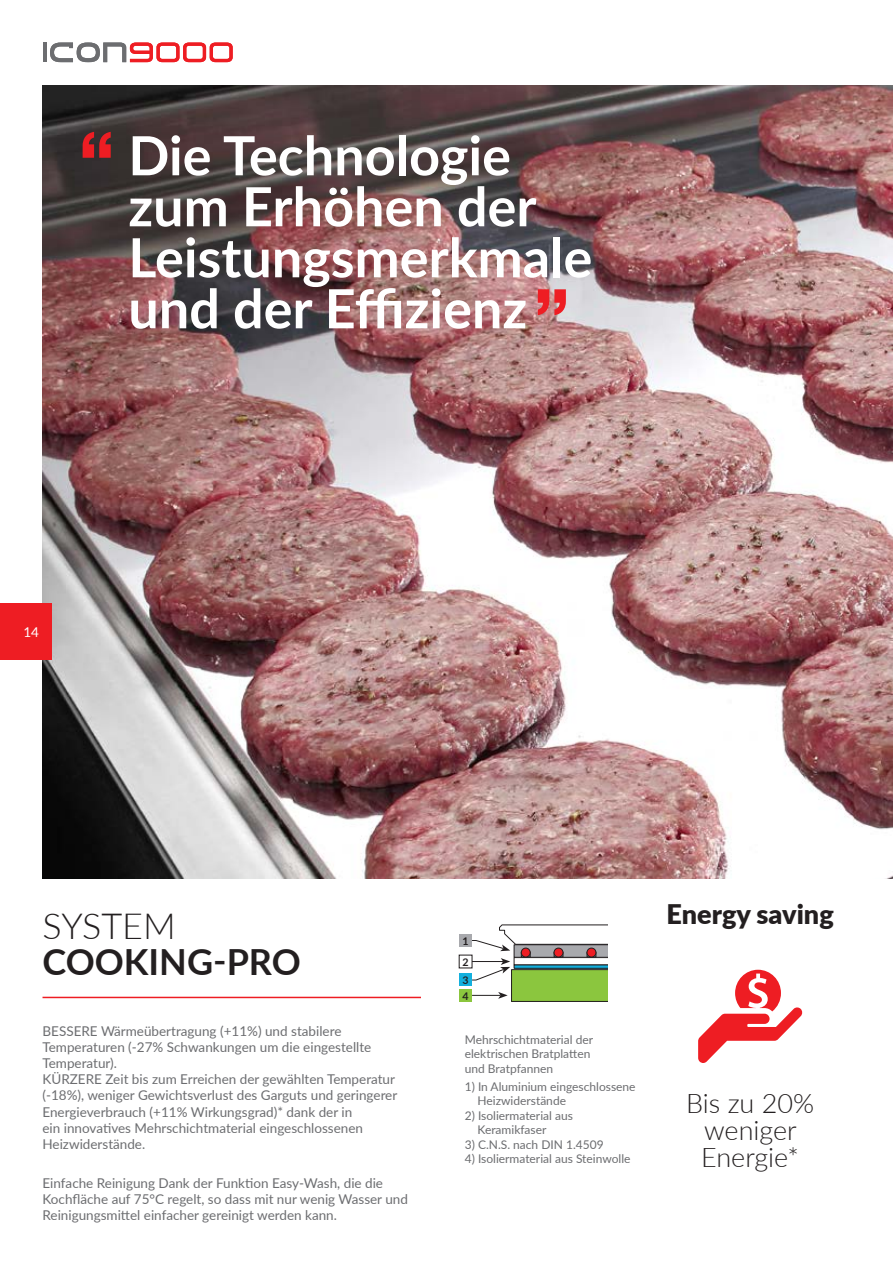
<style>
.page{position:relative;width:893px;height:1263px;background:#fff}
.page>*{position:absolute;margin:0;border:0;box-sizing:border-box;transform-origin:0 0}
.t1{font:800 72px "Helvetica Neue LT Std";color:#ee1d23}
.t2{font:700 54px/51px "Lato";color:#fff}
.t3{font:700 36px "Lato";color:#231f20}
.t4{font:300 36px "Lato";color:#231f20}
.t5{font:300 27px/27px "Lato";color:#231f20;text-align:center}
.t6{font:900 27px "Lato";color:#231f20}
.t7{font:13.5px/16.2px "Lato";color:#6c6d70}
.t8{font:13.5px "Lato";color:#fff}
.t9{font:12px/14.4px "Lato";color:#6c6d70}
.t10{font:700 10.65px/21px "Lato";color:#231f20}
</style>
<div class="page">
<img style="left:43px;top:86px;width:850px;height:792px">
<hr style="left:43px;top:997px;width:378px;height:1px;background:#ee1d23">
<div style="left:459px;top:934px;width:13px;height:13px;background:#a8a9ad"></div>
<div style="left:459px;top:973px;width:13px;height:13px;background:#13b0de"></div>
<div style="left:459px;top:989px;width:13px;height:13px;background:#8bc63e"></div>
<svg style="left:471px;top:924px;width:137px;height:78px"></svg>
<svg style="left:698px;top:970px;width:105px;height:93px"></svg>
<hr style="left:43px;top:43px;width:3px;height:19px;background:#6c6d70">
<svg style="left:50px;top:43px;width:183px;height:19px"></svg>
<div style="left:0;top:603px;width:51px;height:56px;background:#ee1d23"></div>
<p class="t1" style="left:79px;top:115px;width:37px">“</p>
<p class="t2" style="left:128px;top:128px;width:465px">Die Technologie zum Erhöhen der<br>Leistungsmerkmale und der Effizienz</p>
<p class="t1" style="left:570px;top:332px;width:37px;rotate:-180deg">“</p>
<p class="t8" style="left:23px;top:622px;width:17px">14</p>
<p class="t4" style="left:43px;top:901px;width:135px">SYSTEM</p>
<p class="t3" style="left:43px;top:935px;width:260px">COOKING-PRO</p>
<p class="t10" style="left:462px;top:930px;width:8px">1<br>2</p>
<p class="t10" style="left:462px;top:971px;width:8px;line-height:16px">3<br>4</p>
<p class="t7" style="left:43px;top:1022px;width:330px">BESSERE Wärmeübertragung (+11%) und stabilere<br>Temperaturen (-27% Schwankungen um die eingestellte<br>Temperatur).</p>
<p class="t7" style="left:43px;top:1070px;width:356px">KÜRZERE Zeit bis zum Erreichen der gewählten Temperatur (-18%), weniger Gewichtsverlust des Garguts und geringerer Energieverbrauch (+11% Wirkungsgrad)* dank der in<br>ein innovatives Mehrschichtmaterial eingeschlossenen Heizwiderstände.</p>
<p class="t9" style="left:477px;top:1079px;width:160px;text-indent:-13px">1) In Aluminium eingeschlossene<br>Heizwiderstände</p>
<p class="t9" style="left:465px;top:1032px;width:130px">Mehrschichtmaterial der elektrischen Bratplatten und Bratpfannen</p>
<p class="t9" style="left:477px;top:1108px;width:97px;text-indent:-13px">2) Isoliermaterial aus<br>Keramikfaser</p>
<p class="t9" style="left:465px;top:1136px;width:140px">3) C.N.S. nach DIN 1.4509</p>
<p class="t9" style="left:465px;top:1151px;width:167px">4) Isoliermaterial aus Steinwolle</p>
<p class="t7" style="left:43px;top:1174px;width:367px">Einfache Reinigung Dank der Funktion Easy-Wash, die die<br>Kochfläche auf 75°C regelt, so dass mit nur wenig Wasser und<br>Reinigungsmittel einfacher gereinigt werden kann.</p>
<p class="t6" style="left:666px;top:894px;width:169px">Energy saving</p>
<p class="t5" style="left:686px;top:1088px;width:129px">Bis zu 20% weniger<br>Energie*</p>
</div>
